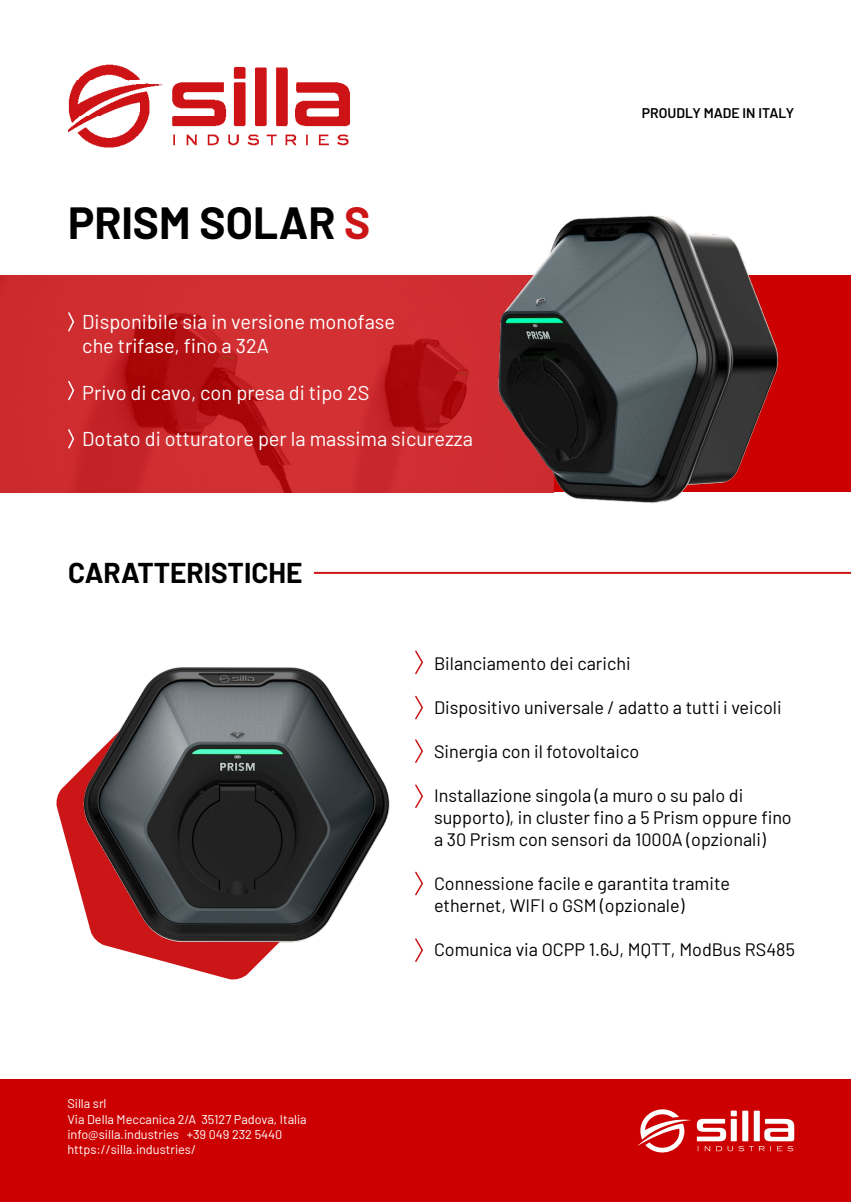
<style>
.page{position:relative;width:851px;height:1202px;background:#fff}
.page>*{position:absolute;margin:0;border:0;box-sizing:border-box;transform-origin:0 0}
.t1{font:700 44px "Barlow";color:#000}
.t2{font:700 28px "Barlow";color:#000}
.t3{font:20px/24px "Barlow";color:#fff}
.t4{font:18px/21.6px "Barlow";color:#000}
.t5{font:600 14px "Barlow";color:#000}
.t6{font:12.6px/15.2px "Barlow";color:#fff}
.s1{color:#cb1517}
</style>
<div class="page">
<div style="left:0;top:275px;width:850px;height:217px;background:#c00"></div>
<img style="left:0;top:275px;width:474px;height:217px">
<img style="left:68px;top:64px;width:281px;height:84px">
<img style="left:474px;top:215px;width:305px;height:288px">
<hr style="left:314px;top:572px;width:536px;height:2px;background:#cb1517">
<svg style="left:67px;top:311px;width:8px;height:22px"></svg>
<svg style="left:415px;top:650px;width:9px;height:25px"></svg>
<svg style="left:415px;top:695px;width:9px;height:25px"></svg>
<svg style="left:415px;top:739px;width:9px;height:24px"></svg>
<svg style="left:415px;top:784px;width:9px;height:25px"></svg>
<svg style="left:415px;top:871px;width:9px;height:25px"></svg>
<svg style="left:415px;top:938px;width:9px;height:24px"></svg>
<svg style="left:67px;top:379px;width:8px;height:22px"></svg>
<svg style="left:67px;top:428px;width:8px;height:22px"></svg>
<svg style="left:56px;top:775px;width:192px;height:205px"></svg>
<img style="left:75px;top:667px;width:315px;height:307px">
<div style="left:0;top:1079px;width:850px;height:123px;background:#c00"></div>
<svg style="left:637px;top:1109px;width:157px;height:44px"></svg>
<h1 class="t1" style="left:68px;top:190px;width:304px">PRISM SOLAR <span class="s1">S</span></h1>
<p class="t3" style="left:82px;top:308px;width:314px">Disponibile sia in versione monofase che trifase, fino a 32A</p>
<p class="t3" style="left:82px;top:379px;width:289px">Privo di cavo, con presa di tipo 2S</p>
<p class="t3" style="left:82px;top:425px;width:392px">Dotato di otturatore per la massima sicurezza</p>
<h2 class="t2" style="left:68px;top:552px;width:236px">CARATTERISTICHE</h2>
<p class="t5" style="left:641px;top:103px;width:154px">PROUDLY MADE IN ITALY</p>
<p class="t6" style="left:67px;top:1095px;width:241px">Silla srl<br>Via Della Meccanica 2/A 35127 Padova, Italia info@silla.industries +39 049 232 5440 https://silla.industries/</p>
<p class="t4" style="left:434px;top:651px;width:198px">Bilanciamento dei carichi</p>
<p class="t4" style="left:434px;top:695px;width:349px">Dispositivo universale / adatto a tutti i veicoli</p>
<p class="t4" style="left:434px;top:739px;width:207px">Sinergia con il fotovoltaico</p>
<p class="t4" style="left:434px;top:784px;width:359px">Installazione singola (a muro o su palo di supporto), in cluster fino a 5 Prism oppure fino a 30 Prism con sensori da 1000A (opzionali)</p>
<p class="t4" style="left:434px;top:871px;width:297px">Connessione facile e garantita tramite ethernet, WIFI o GSM (opzionale)</p>
<p class="t4" style="left:434px;top:937px;width:362px">Comunica via OCPP 1.6J, MQTT, ModBus RS485</p>
</div>
